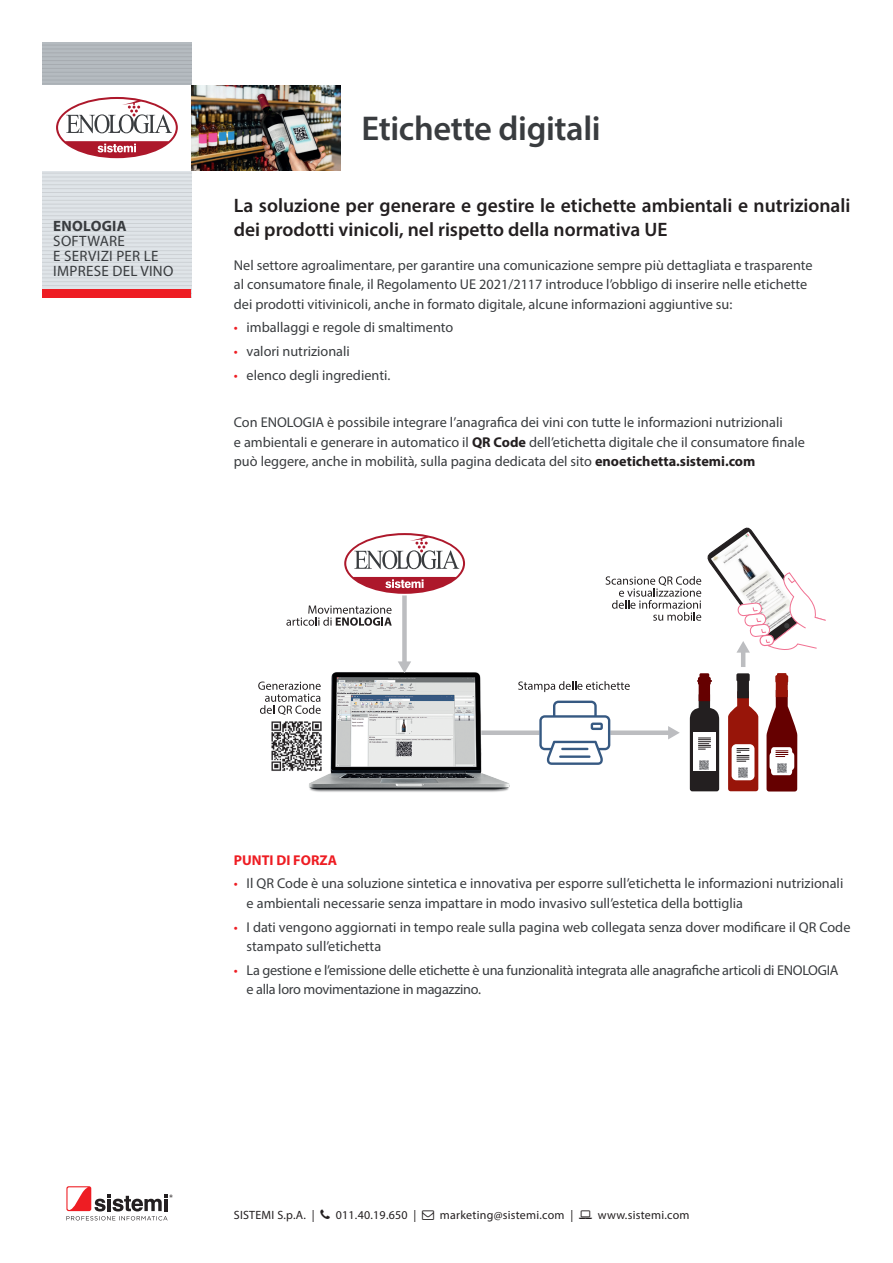
<style>
.page{position:relative;width:893px;height:1263px;background:#fff}
.page>*{position:absolute;margin:0;border:0;box-sizing:border-box;transform-origin:0 0}
.t1{font:600 34.5px "Myriad Pro";letter-spacing:-.01em;color:#393c3f}
.t2{font:600 19.5px/24px "Myriad Pro";color:#231f20}
.t3{font:15px/15px "Myriad Pro";letter-spacing:.02em;color:#393c3f}
.t4{font:700 15px "Myriad Pro";letter-spacing:.02em;color:#393c3f}
.t5{font:14.25px/19.5px "Myriad Pro";color:#393c3f}
.t6{font:14.25px/19.5px "Myriad Pro";letter-spacing:-.02em;color:#393c3f}
.t7{font:700 14.25px "Myriad Pro";color:#ee1d23}
.t8{font:12px "Myriad Pro";letter-spacing:.02em;color:#231f20}
.s1{color:#ee1d23}
.s2{font-weight:700;color:#231f20}
</style>
<div class="page">
<svg style="left:66px;top:1186px;width:25px;height:25px"></svg>
<svg style="left:66px;top:1187px;width:107px;height:33px"></svg>
<svg style="left:43px;top:43px;width:148px;height:246px;background:#d2d7dc"></svg>
<hr style="left:43px;top:45px;width:148px;height:1px;background:#231f20">
<hr style="left:43px;top:49px;width:148px;height:1px;background:#231f20">
<hr style="left:43px;top:52px;width:148px;height:1px;background:#231f20">
<hr style="left:43px;top:56px;width:148px;height:1px;background:#231f20">
<hr style="left:43px;top:60px;width:148px;height:1px;background:#231f20">
<hr style="left:43px;top:64px;width:148px;height:1px;background:#231f20">
<hr style="left:43px;top:68px;width:148px;height:1px;background:#231f20">
<hr style="left:43px;top:72px;width:148px;height:1px;background:#231f20">
<hr style="left:43px;top:76px;width:148px;height:1px;background:#231f20">
<hr style="left:43px;top:80px;width:148px;height:1px;background:#231f20">
<hr style="left:43px;top:83px;width:148px;height:1px;background:#231f20">
<hr style="left:43px;top:173px;width:148px;height:1px;background:#231f20">
<hr style="left:43px;top:177px;width:148px;height:1px;background:#231f20">
<hr style="left:43px;top:180px;width:148px;height:1px;background:#231f20">
<hr style="left:43px;top:184px;width:148px;height:1px;background:#231f20">
<hr style="left:43px;top:188px;width:148px;height:1px;background:#231f20">
<hr style="left:43px;top:196px;width:148px;height:1px;background:#231f20">
<hr style="left:43px;top:215px;width:148px;height:1px;background:#231f20">
<hr style="left:43px;top:200px;width:148px;height:1px;background:#231f20">
<hr style="left:43px;top:192px;width:148px;height:1px;background:#231f20">
<hr style="left:43px;top:208px;width:148px;height:1px;background:#231f20">
<hr style="left:43px;top:223px;width:148px;height:1px;background:#231f20">
<hr style="left:43px;top:219px;width:148px;height:1px;background:#231f20">
<hr style="left:43px;top:211px;width:148px;height:1px;background:#231f20">
<hr style="left:43px;top:204px;width:148px;height:1px;background:#231f20">
<hr style="left:43px;top:227px;width:148px;height:1px;background:#231f20">
<hr style="left:43px;top:235px;width:148px;height:1px;background:#231f20">
<hr style="left:43px;top:231px;width:148px;height:1px;background:#231f20">
<hr style="left:43px;top:239px;width:148px;height:1px;background:#231f20">
<hr style="left:43px;top:243px;width:148px;height:1px;background:#231f20">
<hr style="left:43px;top:250px;width:148px;height:1px;background:#231f20">
<hr style="left:43px;top:277px;width:148px;height:1px;background:#231f20">
<hr style="left:43px;top:246px;width:148px;height:1px;background:#231f20">
<hr style="left:43px;top:254px;width:148px;height:1px;background:#231f20">
<hr style="left:43px;top:281px;width:148px;height:1px;background:#231f20">
<hr style="left:43px;top:262px;width:148px;height:1px;background:#231f20">
<hr style="left:43px;top:270px;width:148px;height:1px;background:#231f20">
<hr style="left:43px;top:274px;width:148px;height:1px;background:#231f20">
<hr style="left:43px;top:258px;width:148px;height:1px;background:#231f20">
<hr style="left:43px;top:285px;width:148px;height:1px;background:#231f20">
<hr style="left:43px;top:266px;width:148px;height:1px;background:#231f20">
<div style="left:21px;top:85px;width:192px;height:85px;background:#fff"></div>
<div style="left:43px;top:289px;width:148px;height:9px;background:#ee1d23"></div>
<svg style="left:56px;top:97px;width:122px;height:61px"></svg>
<img style="left:191px;top:85px;width:149px;height:85px">
<img style="left:271px;top:721px;width:30px;height:50px">
<div style="left:479px;top:730px;width:191px;height:5px;background:#bcbdc0"></div>
<svg style="left:668px;top:726px;width:12px;height:13px"></svg>
<img style="left:301px;top:672px;width:216px;height:120px">
<div style="left:402px;top:588px;width:5px;height:75px;background:#bcbdc0"></div>
<svg style="left:398px;top:661px;width:13px;height:12px"></svg>
<hr style="left:741px;top:651px;width:4px;height:16px;background:#bcbdc0">
<svg style="left:344px;top:533px;width:121px;height:61px"></svg>
<svg style="left:539px;top:701px;width:71px;height:64px"></svg>
<svg style="left:766px;top:673px;width:31px;height:118px"></svg>
<svg style="left:728px;top:673px;width:30px;height:118px"></svg>
<svg style="left:690px;top:673px;width:29px;height:118px"></svg>
<svg style="left:258px;top:681px;width:63px;height:34px"></svg>
<svg style="left:518px;top:681px;width:112px;height:11px"></svg>
<svg style="left:606px;top:527px;width:220px;height:126px"></svg>
<svg style="left:286px;top:605px;width:106px;height:21px"></svg>
<p class="t4" style="left:53px;top:217px;width:75px">ENOLOGIA</p>
<p class="t3" style="left:53px;top:234px;width:122px">SOFTWARE<br>E SERVIZI PER LE<br>IMPRESE DEL VINO</p>
<h1 class="t1" style="left:361px;top:106px;width:241px">Etichette digitali</h1>
<p class="t2" style="left:234px;top:193px;width:618px">La soluzione per generare e gestire le etichette ambientali e nutrizionali dei prodotti vinicoli, nel rispetto della normativa UE</p>
<p class="t5" style="left:234px;top:255px;width:580px">Nel settore agroalimentare, per garantire una comunicazione sempre più dettagliata e trasparente al consumatore finale, il Regolamento UE 2021/2117 introduce l’obbligo di inserire nelle etichette dei prodotti vitivinicoli, anche in formato digitale, alcune informazioni aggiuntive su:</p>
<p class="t5" style="left:234px;top:318px;width:221px"><span class="s1">•</span> imballaggi e regole di smaltimento</p>
<p class="t5" style="left:234px;top:341px;width:117px"><span class="s1">•</span> valori nutrizionali</p>
<p class="t5" style="left:234px;top:365px;width:158px"><span class="s1">•</span> elenco degli ingredienti.</p>
<p class="t5" style="left:234px;top:413px;width:572px">Con ENOLOGIA è possibile integrare l’anagrafica dei vini con tutte le informazioni nutrizionali<br>e ambientali e generare in automatico il <span class="s2">QR Code</span> dell’etichetta digitale che il consumatore finale può leggere, anche in mobilità, sulla pagina dedicata del sito <span class="s2">enoetichetta.sistemi.com</span></p>
<p class="t7" style="left:234px;top:850px;width:105px">PUNTI DI FORZA</p>
<p class="t5" style="left:247px;top:873px;width:598px;text-indent:-13px"><span class="s1">•</span> Il QR Code è una soluzione sintetica e innovativa per esporre sull’etichetta le informazioni nutrizionali e ambientali necessarie senza impattare in modo invasivo sull’estetica della bottiglia</p>
<p class="t5" style="left:247px;top:917px;width:605px;text-indent:-13px"><span class="s1">•</span> I dati vengono aggiornati in tempo reale sulla pagina web collegata senza dover modificare il QR Code stampato sull’etichetta</p>
<p class="t6" style="left:247px;top:960px;width:593px;text-indent:-13px"><span class="s1">•</span> La gestione e l’emissione delle etichette è una funzionalità integrata alle anagrafiche articoli di ENOLOGIA e alla loro movimentazione in magazzino.</p>
<p class="t8" style="left:234px;top:1208px;width:82px">SISTEMI S.p.A. |</p>
<p class="t8" style="left:336px;top:1208px;width:82px">011.40.19.650 |</p>
<p class="t8" style="left:440px;top:1208px;width:135px">marketing@sistemi.com |</p>
<p class="t8" style="left:598px;top:1208px;width:93px">www.sistemi.com</p>
</div>
